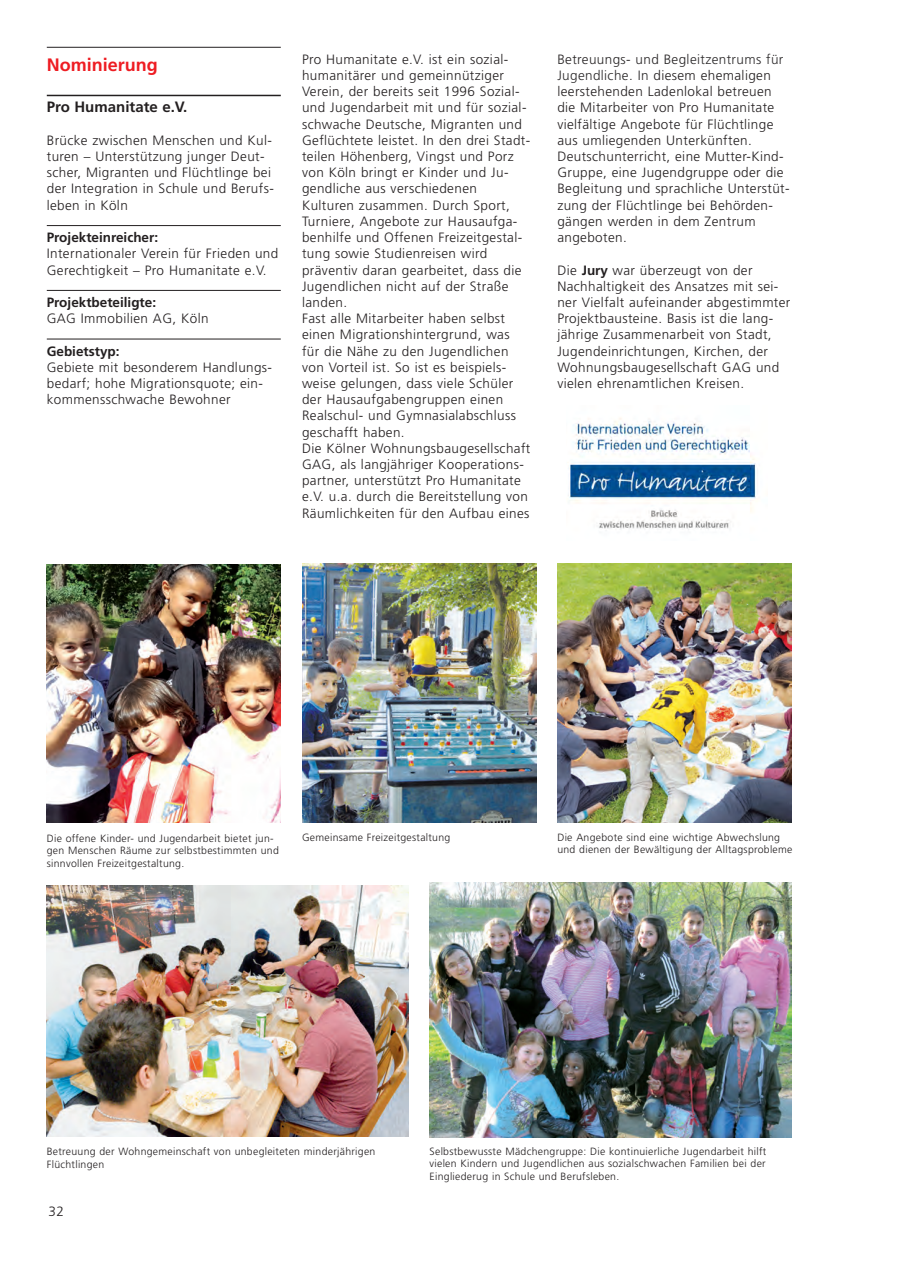
<style>
.page{position:relative;width:902px;height:1272px;background:#fff}
.page>*{position:absolute;margin:0;border:0;box-sizing:border-box;transform-origin:0 0}
.t1{font:700 18px "Frutiger";color:#ee1d23}
.t2{font:700 15px "Frutiger";color:#231f20}
.t3{font:300 13.5px/16.2px "Frutiger";letter-spacing:.03em;color:#231f20}
.t4{font:700 13.5px "Frutiger";color:#231f20}
.t5{font:300 10.5px/12.6px "Frutiger";letter-spacing:.03em;color:#231f20}
.s1{color:#282526}
.s2{color:#2b292a}
.s3{font-weight:700}
</style>
<div class="page">
<hr style="left:47px;top:47px;width:234px;height:1px;background:#231f20">
<hr style="left:47px;top:95px;width:234px;height:1px;background:#231f20">
<hr style="left:47px;top:225px;width:234px;height:1px;background:#231f20">
<hr style="left:47px;top:290px;width:234px;height:1px;background:#231f20">
<hr style="left:47px;top:339px;width:234px;height:1px;background:#231f20">
<img style="left:568px;top:418px;width:188px;height:112px">
<img style="left:302px;top:564px;width:234px;height:258px">
<img style="left:47px;top:565px;width:234px;height:257px">
<img style="left:557px;top:564px;width:234px;height:258px">
<img style="left:47px;top:885px;width:361px;height:251px">
<img style="left:429px;top:882px;width:362px;height:255px">
<h1 class="t1" style="left:47px;top:57px;width:113px">Nominierung</h1>
<p class="t2" style="left:47px;top:101px;width:142px">Pro Humanitate e.V.</p>
<p class="t3" style="left:47px;top:133px;width:228px">Brücke zwischen Menschen und Kul&shy;turen – Unterstützung junger Deut&shy;scher, Migranten und Flüchtlinge bei der Integration in Schule und Berufs&shy;leben in Köln</p>
<p class="t4" style="left:47px;top:232px;width:113px">Projekteinreicher:</p>
<p class="t3" style="left:47px;top:246px;width:233px">Internationaler Verein für Frieden und<br>Gerechtigkeit – Pro Humanitate e.V.</p>
<p class="t4" style="left:47px;top:297px;width:111px">Projektbeteiligte:</p>
<p class="t3" style="left:47px;top:311px;width:163px">GAG Immobilien AG, Köln</p>
<p class="t4" style="left:47px;top:345px;width:74px">Gebietstyp:</p>
<p class="t3" style="left:47px;top:360px;width:227px">Gebiete mit besonderem Handlungs&shy;bedarf; hohe Migrationsquote; ein&shy;kommensschwache Bewohner</p>
<p class="t3" style="left:302px;top:52px;width:230px">Pro Humanitate e.V. ist ein sozial&shy;humanitärer und gemeinnütziger Verein, der bereits seit 1996 Sozial&shy;und Jugendarbeit mit und für sozial&shy;schwache Deutsche, Migranten und Geflüchtete leistet. In den drei Stadt&shy;teilen Höhenberg, Vingst und Porz von Köln bringt er Kinder und Ju&shy;gendliche aus verschiedenen Kulturen zusammen. Durch Sport, Turniere, Angebote zur Hausaufga&shy;benhilfe und Offenen Freizeitgestal&shy;tung sowie Studienreisen wird präventiv daran gearbeitet, dass die Jugendlichen nicht auf der Straße landen.<br>Fast alle Mitarbeiter haben selbst einen Migrationshintergrund, was<br>für die Nähe zu den Jugendlichen von Vorteil ist. So ist es beispiels&shy;weise gelungen, dass viele Schüler der Hausaufgabengruppen einen Realschul- und Gymnasialabschluss geschafft haben.<br>Die Kölner Wohnungsbaugesellschaft GAG, als langjähriger Kooperations&shy;partner, unterstützt Pro Humanitate e.V. u.a. durch die Bereitstellung von Räumlichkeiten für den Aufbau eines</p>
<p class="t3" style="left:557px;top:52px;width:234px"><span class="s1">Betreuungs- und Begl</span><span class="s2">eitzentrums für Jugendliche. In</span> diesem ehemaligen leerstehenden Ladenlokal betreuen die Mitarbeiter von Pro Humanitate vielfältige Angebote für Flüchtlinge aus umliegenden Unterkünften.<br>Deutschunterricht, eine Mutter-Kind-Gruppe, eine Jugendgruppe oder die Begleitung und sprachliche Unterstüt&shy;zung der Flüchtlinge bei Behörden&shy;gängen werden in dem Zentrum angeboten.</p>
<p class="t3" style="left:557px;top:263px;width:234px">Die <span class="s3">Jury</span> war überzeugt von der Nachhaltigkeit des Ansatzes mit sei&shy;ner Vielfalt aufeinander abgestimmter Projektbausteine. Basis ist die lang&shy;jährige Zusammenarbeit von Stadt, Jugendeinrichtungen, Kirchen, der Wohnungsbaugesellschaft GAG und vielen ehrenamtlichen Kreisen.</p>
<p class="t5" style="left:47px;top:832px;width:233px">Die offene Kinder- und Jugendarbeit bietet jun&shy;gen Menschen Räume zur selbstbestimmten und sinnvollen Freizeitgestaltung.</p>
<p class="t5" style="left:302px;top:832px;width:150px">Gemeinsame Freizeitgestaltung</p>
<p class="t5" style="left:557px;top:831px;width:236px">Die Angebote sind eine wichtige Abwechslung und dienen der Bewältigung der Alltagsprobleme</p>
<p class="t5" style="left:47px;top:1146px;width:330px">Betreuung der Wohngemeinschaft von unbegleiteten minderjährigen<br>Flüchtlingen</p>
<p class="t5" style="left:429px;top:1145px;width:338px;text-align:justify">Selbstbewusste Mädchengruppe: Die kontinuierliche Jugendarbeit hilft vielen Kindern und Jugendlichen aus sozialschwachen Familien bei der Eingliederug in Schule und Berufsleben.</p>
<p class="t3" style="left:48px;top:1203px;width:17px">32</p>
</div>
